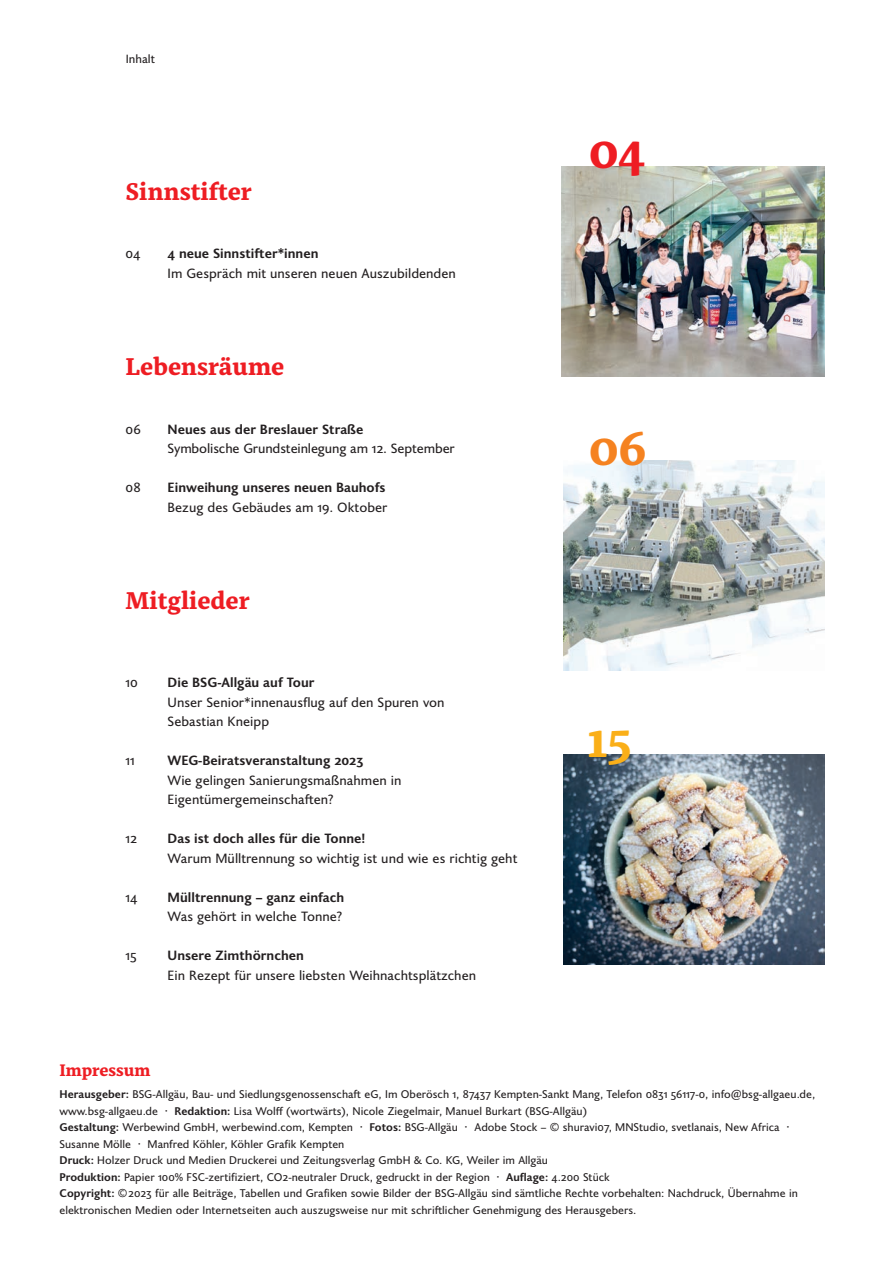
<style>
.page{position:relative;width:893px;height:1263px;background:#fff}
.page>*{position:absolute;margin:0;border:0;box-sizing:border-box;transform-origin:0 0}
.t1{font:800 46.95px "Alkes";color:#ee1d23}
.t2{font:800 46.95px "Alkes";color:#f58220}
.t3{font:800 46.95px "Alkes";color:#faaf18}
.t4{font:800 24px "Alkes";color:#ee1d23}
.t5{font:800 16.5px "Alkes";color:#ee1d23}
.t6{font:13.5px/19.5px "Joanna Sans Nova";color:#231f20}
.t7{font:700 13.5px "Joanna Sans Nova";color:#231f20}
.t8{font:12px "Joanna Sans Nova";color:#231f20}
.t9{font:11.25px/16.5px "Joanna Sans Nova";color:#231f20}
.s1{font-weight:700}
.s2{font-family:"Gelasio"}
</style>
<div class="page">
<img style="left:561px;top:167px;width:264px;height:210px">
<img style="left:564px;top:461px;width:261px;height:209px">
<img style="left:564px;top:755px;width:261px;height:210px">
<p class="t8" style="left:126px;top:50px;width:31px">Inhalt</p>
<h2 class="t4" style="left:126px;top:175px;width:128px">Sinnstifter</h2>
<p class="t6" style="left:126px;top:243px;width:16px">04</p>
<p class="t7" style="left:168px;top:244px;width:152px">4 neue Sinnstifter*innen</p>
<p class="t6" style="left:168px;top:263px;width:290px">Im Gespräch mit unseren neuen Auszubildenden</p>
<h2 class="t4" style="left:126px;top:351px;width:160px">Lebensräume</h2>
<p class="t6" style="left:126px;top:419px;width:17px">06</p>
<p class="t7" style="left:168px;top:419px;width:197px">Neues aus der Breslauer Straße</p>
<p class="t6" style="left:168px;top:438px;width:289px">Symbolische Grundsteinlegung am 12. September</p>
<p class="t6" style="left:126px;top:477px;width:17px">08</p>
<p class="t7" style="left:168px;top:478px;width:219px">Einweihung unseres neuen Bauhofs</p>
<p class="t6" style="left:168px;top:497px;width:221px">Bezug des Gebäudes am 19. Oktober</p>
<h2 class="t4" style="left:126px;top:585px;width:126px">Mitglieder</h2>
<p class="t6" style="left:126px;top:672px;width:14px">10</p>
<p class="t7" style="left:168px;top:673px;width:149px">Die BSG-Allgäu auf Tour</p>
<p class="t6" style="left:168px;top:692px;width:278px">Unser Senior*innenausflug auf den Spuren von<br>Sebastian Kneipp</p>
<p class="t6" style="left:126px;top:750px;width:11px">11</p>
<p class="t7" style="left:168px;top:751px;width:197px">WEG-Beiratsveranstaltung 2023</p>
<p class="t6" style="left:168px;top:770px;width:235px">Wie gelingen Sanierungsmaßnahmen in<br>Eigentümergemeinschaften?</p>
<p class="t6" style="left:126px;top:828px;width:13px">12</p>
<p class="t7" style="left:168px;top:829px;width:199px">Das ist doch alles für die Tonne!</p>
<p class="t6" style="left:168px;top:847px;width:351px">Warum Mülltrennung so wichtig ist und wie es richtig geht</p>
<p class="t6" style="left:126px;top:886px;width:13px">14</p>
<p class="t7" style="left:168px;top:887px;width:178px">Mülltrennung – ganz einfach</p>
<p class="t6" style="left:168px;top:906px;width:176px">Was gehört in welche Tonne?</p>
<p class="t6" style="left:126px;top:945px;width:13px">15</p>
<p class="t7" style="left:168px;top:946px;width:138px">Unsere Zimthörnchen</p>
<p class="t6" style="left:168px;top:965px;width:310px">Ein Rezept für unsere liebsten Weihnachtsplätzchen</p>
<h1 class="t1" style="left:589px;top:121px;width:57px">04</h1>
<h1 class="t2" style="left:589px;top:418px;width:59px">06</h1>
<h1 class="t3" style="left:588px;top:710px;width:45px">15</h1>
<h3 class="t5" style="left:60px;top:1059px;width:93px">Impressum</h3>
<p class="t9" style="left:60px;top:1085px;width:757px"><span class="s1">Herausgeber:</span> BSG-Allgäu, Bau- und Siedlungsgenossenschaft eG, Im Oberösch 1, 87437 Kempten-Sankt Mang, Telefon 0831 56117-0, info@bsg-allgaeu.de, www.bsg-allgaeu.de <span class="s2">·</span> <span class="s1">Redaktion:</span> Lisa Wolff (wortwärts), Nicole Ziegelmair, Manuel Burkart (BSG-Allgäu)<br><span class="s1">Gestaltung:</span> Werbewind GmbH, werbewind.com, Kempten <span class="s2">·</span> <span class="s1">Fotos:</span> BSG-Allgäu <span class="s2">·</span> Adobe Stock – © shuravi07, MNStudio, svetlanais, New Africa <span class="s2">· </span>Susanne Mölle <span class="s2">·</span> Manfred Köhler, Köhler Grafik Kempten<br><span class="s1">Druck:</span> Holzer Druck und Medien Druckerei und Zeitungsverlag GmbH &amp; Co. KG, Weiler im Allgäu<br><span class="s1">Produktion:</span> Papier 100% FSC-zertifiziert, CO²-neutraler Druck, gedruckt in der Region <span class="s2">·</span> <span class="s1">Auflage:</span> 4.200 Stück<br><span class="s1">Copyright:</span> ©2023 für alle Beiträge, Tabellen und Grafiken sowie Bilder der BSG-Allgäu sind sämtliche Rechte vorbehalten: Nachdruck, Übernahme in elektronischen Medien oder Internetseiten auch auszugsweise nur mit schriftlicher Genehmigung des Herausgebers.</p>
</div>
